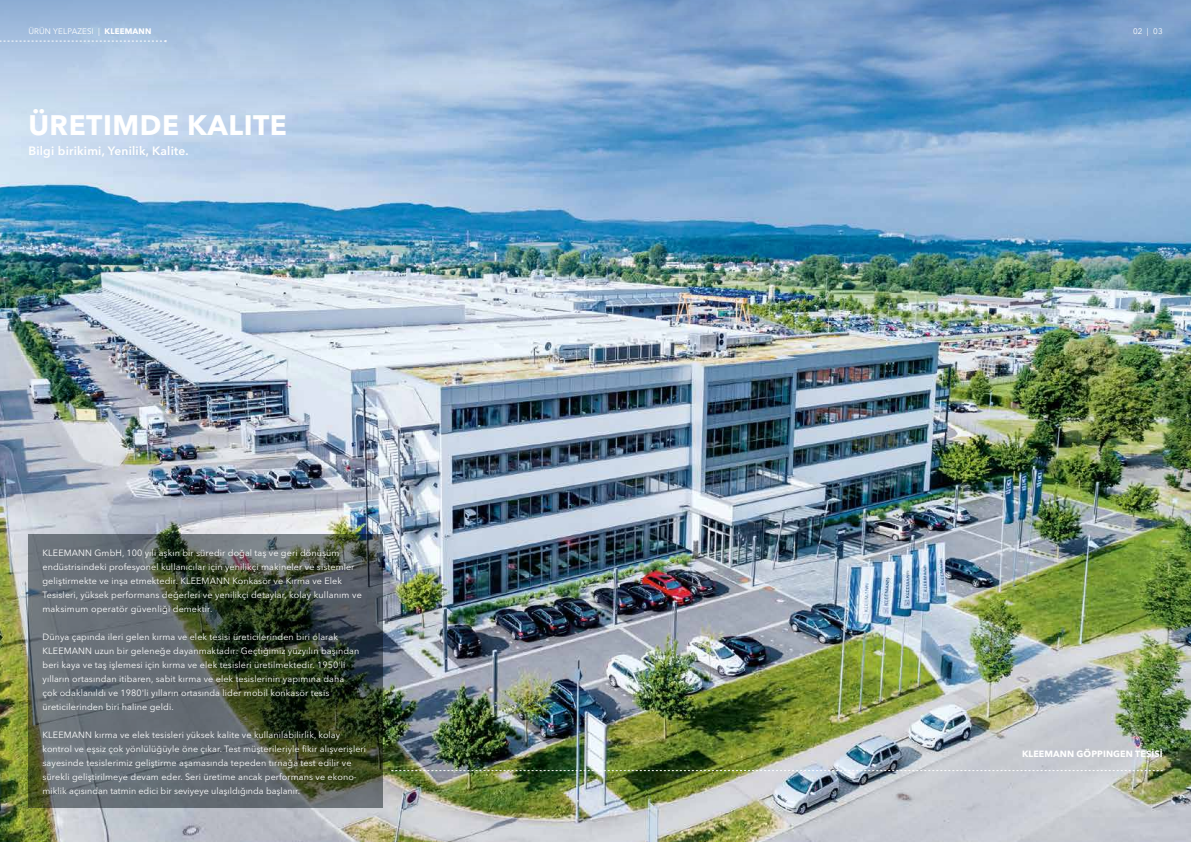
<style>
.page{position:relative;width:1191px;height:842px;background:#fff}
.page>*{position:absolute;margin:0;border:0;box-sizing:border-box;transform-origin:0 0}
.t1{font:700 28px "Avenir Next LT Pro";letter-spacing:.02em;color:#fff}
.t2{font:600 12px "Avenir Next LT Pro";letter-spacing:.02em;color:#fff}
.t3{font:9px/14px "Avenir Next LT Pro";letter-spacing:.01em;color:#fff}
.t4{font:700 9px "Avenir Next LT Pro";letter-spacing:.01em;color:#fff}
.t5{font:8px "Avenir Next LT Pro";letter-spacing:.02em;color:#fff}
.s1{font-weight:700}
</style>
<div class="page">
<img style="left:0;top:120px;width:1191px;height:722px">
<svg style="left:0;top:0;width:1191px;height:120px;background:#8cafd5"></svg>
<svg style="left:0;top:40px;width:167px;height:2px"></svg>
<svg style="left:28px;top:535px;width:355px;height:273px;background:#515a54"></svg>
<svg style="left:391px;top:770px;width:771px;height:1px"></svg>
<p class="t5" style="left:28px;top:27px;width:125px">ÜRÜN YELPAZESI | <span class="s1">KLEEMANN</span></p>
<h1 class="t1" style="left:28px;top:108px;width:260px">ÜRETIMDE KALITE</h1>
<h2 class="t2" style="left:28px;top:143px;width:162px">Bilgi birikimi, Yenilik, Kalite.</h2>
<p class="t3" style="left:43px;top:546px;width:321px">KLEEMANN GmbH, 100 yılı aşkın bir süredir doğal taş ve geri dönüşüm endüstrisindeki profesyonel kullanıcılar için yenilikçi makineler ve sistemler geliştirmekte ve inşa etmektedir. KLEEMANN Konkasör ve Kırma ve Elek Tesisleri, yüksek performans değerleri ve yenilikçi detaylar, kolay kullanım ve maksimum operatör güvenliği demektir.</p>
<p class="t3" style="left:43px;top:630px;width:318px">Dünya çapında ileri gelen kırma ve elek tesisi üreticilerinden biri olarak KLEEMANN uzun bir geleneğe dayanmaktadır: Geçtiğimiz yüzyılın başından beri kaya ve taş işlemesi için kırma ve elek tesisleri üretilmektedir. 1950'li yılların ortasından itibaren, sabit kırma ve elek tesislerinin yapımına daha çok odaklanıldı ve 1980'li yılların ortasında lider mobil konkasör tesis üreticilerinden biri haline geldi.</p>
<p class="t3" style="left:43px;top:728px;width:325px">KLEEMANN kırma ve elek tesisleri yüksek kalite ve kullanılabilirlik, kolay kontrol ve eşsiz çok yönlülüğüyle öne çıkar. Test müşterileriyle fikir alışverişleri sayesinde tesislerimiz geliştirme aşamasında tepeden tırnağa test edilir ve sürekli geliştirilmeye devam eder. Seri üretime ancak performans ve ekono&shy;miklik açısından tatmin edici bir seviyeye ulaşıldığında başlanır.</p>
<p class="t5" style="left:1133px;top:27px;width:31px">02 | 03</p>
<p class="t4" style="left:1022px;top:748px;width:142px">KLEEMANN GÖPPINGEN TESİSİ</p>
</div>
